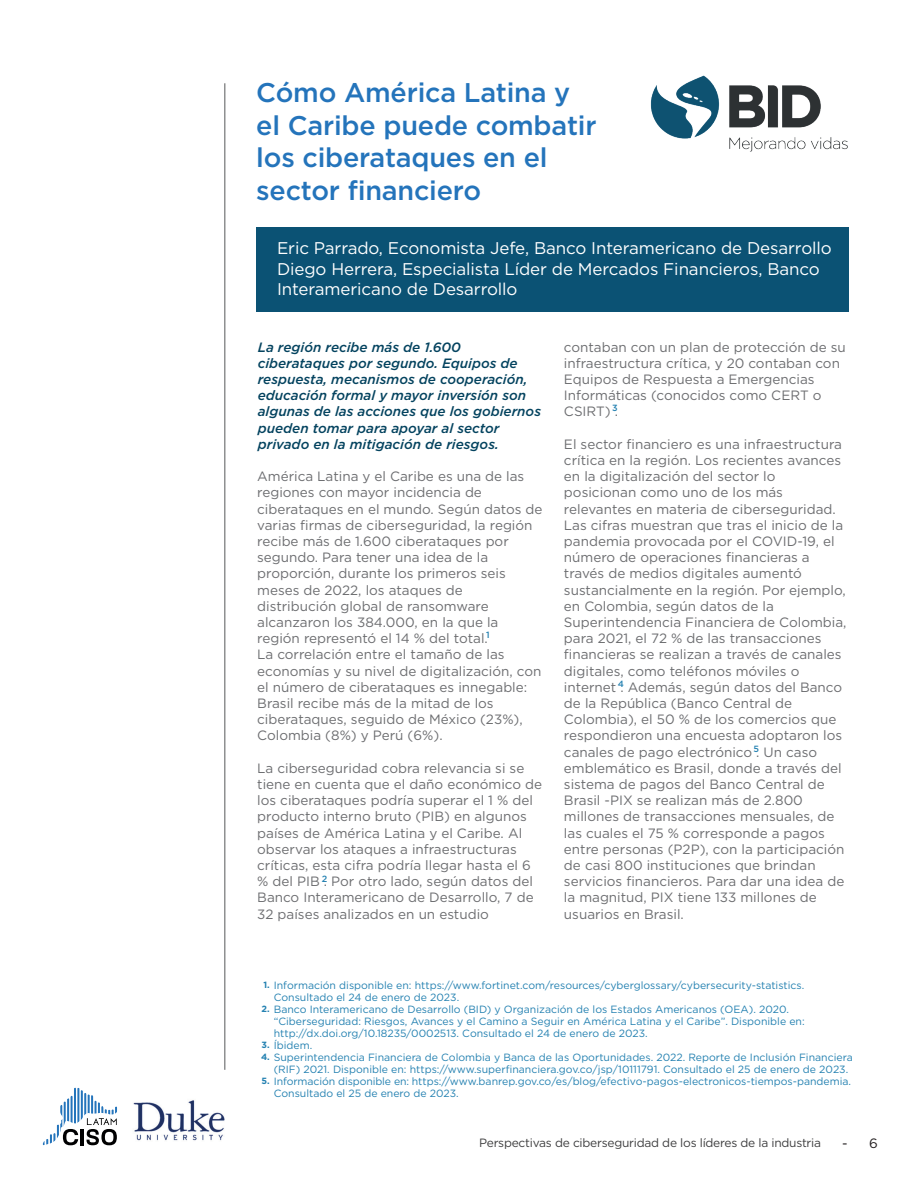
<style>
.page{position:relative;width:918px;height:1188px;background:#fff}
.page>*{position:absolute;margin:0;border:0;box-sizing:border-box;transform-origin:0 0}
.t1{font:500 27px/32.4px "Gotham";letter-spacing:-.01em;color:#2474bb}
.t2{font:16.95px/20.4px "Gotham";letter-spacing:-.005em;color:#fff}
.t3{font:13.5px/16.2px "Gotham";color:#6c6d70}
.t4{font:italic 500 13.5px/16.2px "Gotham";color:#04435f}
.t5{font:13.5px "Gotham";color:#231f20}
.t6{font:12px "Gotham";letter-spacing:-.02em;color:#3e3e3f}
.t7{font:10.5px/12px "Gotham";color:#2481b1}
.t8{font:700 9px/12px "Gotham";color:#2481b1}
.t9{font:500 9px "Gotham";color:#2481b1}
</style>
<div class="page">
<div style="left:256px;top:227px;width:593px;height:84px;background:#0b5274"></div>
<hr style="left:224px;top:83px;width:1px;height:987px;background:#57585a">
<hr style="left:67px;top:1098px;width:2px;height:45px;background:#2474bb">
<hr style="left:71px;top:1096px;width:2px;height:44px;background:#2474bb">
<hr style="left:74px;top:1088px;width:2px;height:44px;background:#2474bb">
<hr style="left:77px;top:1088px;width:2px;height:44px;background:#2474bb">
<hr style="left:81px;top:1090px;width:2px;height:45px;background:#2474bb">
<hr style="left:84px;top:1093px;width:2px;height:45px;background:#2474bb">
<hr style="left:88px;top:1094px;width:2px;height:45px;background:#2474bb">
<hr style="left:91px;top:1095px;width:2px;height:45px;background:#2474bb">
<hr style="left:95px;top:1101px;width:2px;height:44px;background:#2474bb">
<svg style="left:43px;top:1102px;width:35px;height:43px"></svg>
<hr style="left:81px;top:1129px;width:3px;height:16px;background:#000001">
<svg style="left:87px;top:1102px;width:30px;height:43px"></svg>
<img style="left:133px;top:1100px;width:92px;height:41px">
<img style="left:650px;top:75px;width:198px;height:77px">
<h1 class="t1" style="left:256px;top:76px;width:342px">Cómo América Latina y el Caribe puede combatir los ciberataques en el sector financiero</h1>
<p class="t2" style="left:277px;top:238px;width:556px">Eric Parrado, Economista Jefe, Banco Interamericano de Desarrollo<br>Diego Herrera, Especialista Líder de Mercados Financieros, Banco<br>Interamericano de Desarrollo</p>
<p class="t4" style="left:258px;top:339px;width:285px">La región recibe más de 1.600 ciberataques por segundo. Equipos de respuesta, mecanismos de cooperación, educación formal y mayor inversión son algunas de las acciones que los gobiernos pueden tomar para apoyar al sector privado en la mitigación de riesgos.</p>
<p class="t3" style="left:257px;top:468px;width:287px">América Latina y el Caribe es una de las regiones con mayor incidencia de ciberataques en el mundo. Según datos de varias firmas de ciberseguridad, la región recibe más de 1.600 ciberataques por segundo. Para tener una idea de la proporción, durante los primeros seis meses de 2022, los ataques de distribución global de ransomware alcanzaron los 384.000, en la que la región representó el 14 % del total.<br>La correlación entre el tamaño de las economías y su nivel de digitalización, con el número de ciberataques es innegable:<br>Brasil recibe más de la mitad de los ciberataques, seguido de México (23%), Colombia (8%) y Perú (6%).</p>
<p class="t3" style="left:257px;top:760px;width:286px">La ciberseguridad cobra relevancia si se tiene en cuenta que el daño económico de los ciberataques podría superar el 1 % del producto interno bruto (PIB) en algunos países de América Latina y el Caribe. Al observar los ataques a infraestructuras críticas, esta cifra podría llegar hasta el 6 % del PIB . Por otro lado, según datos del Banco Interamericano de Desarrollo, 7 de 32 países analizados en un estudio</p>
<p class="t9" style="left:486px;top:629px;width:5px">1</p>
<p class="t9" style="left:322px;top:872px;width:7px">2</p>
<p class="t3" style="left:564px;top:338px;width:283px">contaban con un plan de protección de su infraestructura crítica, y 20 contaban con<br>Equipos de Respuesta a Emergencias<br>Informáticas (conocidos como CERT o<br>CSIRT) .</p>
<p class="t3" style="left:564px;top:436px;width:284px">El sector financiero es una infraestructura crítica en la región. Los recientes avances en la digitalización del sector lo posicionan como uno de los más relevantes en materia de ciberseguridad.<br>Las cifras muestran que tras el inicio de la pandemia provocada por el COVID-19, el número de operaciones financieras a través de medios digitales aumentó sustancialmente en la región. Por ejemplo, en Colombia, según datos de la Superintendencia Financiera de Colombia, para 2021, el 72 % de las transacciones financieras se realizan a través de canales digitales, como teléfonos móviles o internet . Además, según datos del Banco de la República (Banco Central de Colombia), el 50 % de los comercios que respondieron una encuesta adoptaron los canales de pago electrónico . Un caso emblemático es Brasil, donde a través del sistema de pagos del Banco Central de Brasil -PIX se realizan más de 2.800 millones de transacciones mensuales, de las cuales el 75 % corresponde a pagos entre personas (P2P), con la participación de casi 800 instituciones que brindan servicios financieros. Para dar una idea de la magnitud, PIX tiene 133 millones de usuarios en Brasil.</p>
<p class="t9" style="left:612px;top:402px;width:7px">3</p>
<p class="t9" style="left:618px;top:678px;width:8px">4</p>
<p class="t9" style="left:753px;top:743px;width:7px">5</p>
<p class="t7" style="left:274px;top:979px;width:581px">Información disponible en: https://www.fortinet.com/resources/cyberglossary/cybersecurity-statistics.<br>Consultado el 24 de enero de 2023.<br>Banco Interamericano de Desarrollo (BID) y Organización de los Estados Americanos (OEA). 2020. “Ciberseguridad: Riesgos, Avances y el Camino a Seguir en América Latina y el Caribe”. Disponible en: http://dx.doi.org/10.18235/0002513. Consultado el 24 de enero de 2023.<br>Íbidem.<br>Superintendencia Financiera de Colombia y Banca de las Oportunidades. 2022. Reporte de Inclusión Financiera (RIF) 2021. Disponible en: https://www.superfinanciera.gov.co/jsp/10111791. Consultado el 25 de enero de 2023.<br>Información disponible en: https://www.banrep.gov.co/es/blog/efectivo-pagos-electronicos-tiempos-pandemia.<br>Consultado el 25 de enero de 2023.</p>
<p class="t8" style="left:263px;top:979px;width:8px">1.</p>
<p class="t8" style="left:262px;top:1003px;width:10px">2.</p>
<p class="t8" style="left:261px;top:1039px;width:10px">3.<br>4.</p>
<p class="t8" style="left:262px;top:1075px;width:10px">5.</p>
<p class="t6" style="left:479px;top:1135px;width:344px">Perspectivas de ciberseguridad de los líderes de la industria</p>
<p class="t5" style="left:842px;top:1134px;width:37px">- 6</p>
</div>
